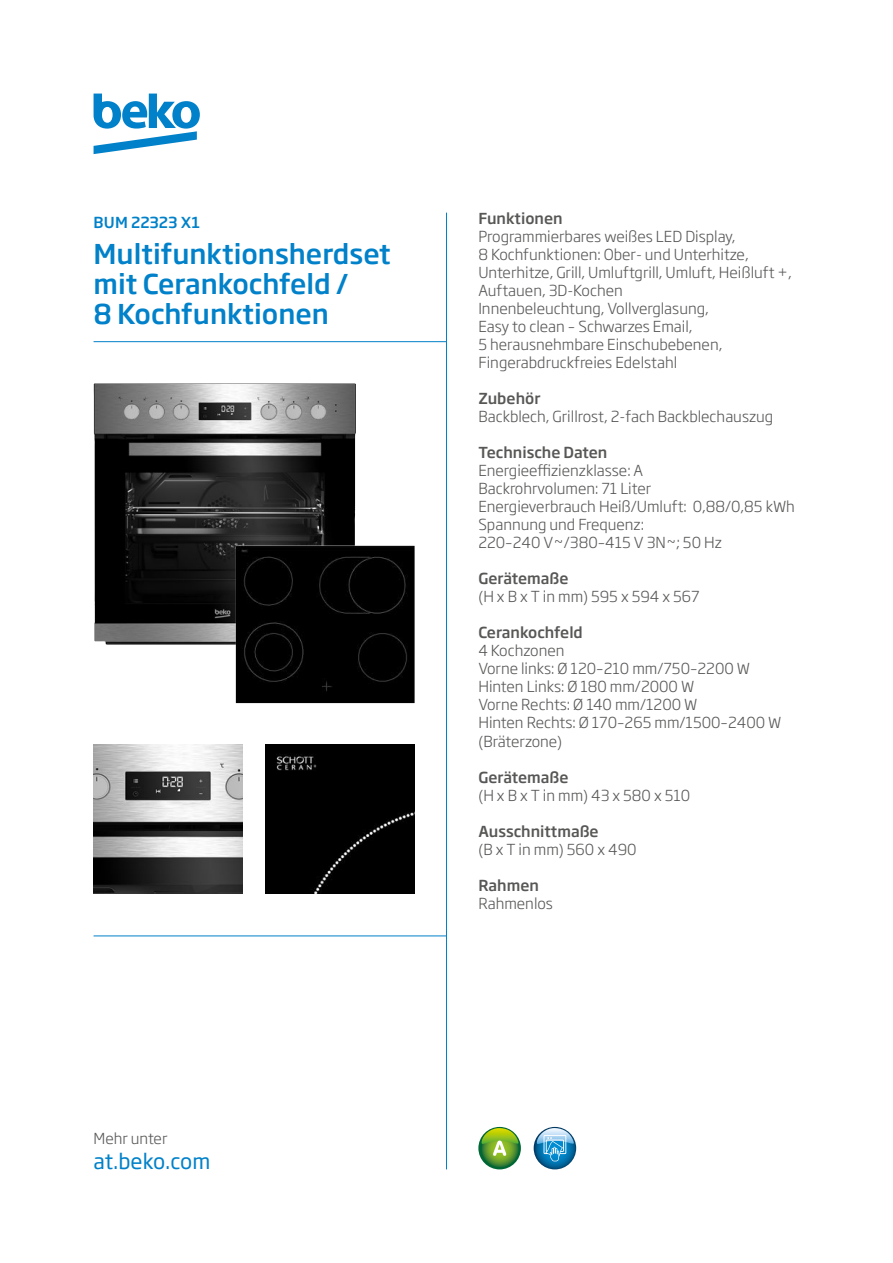
<style>
.page{position:relative;width:893px;height:1263px;background:#fff}
.page>*{position:absolute;margin:0;border:0;box-sizing:border-box;transform-origin:0 0}
.t1{font:500 27px/30px "Soho Gothic Pro";color:#0081c9}
.t2{font:21px "Soho Gothic Pro";letter-spacing:-.01em;color:#0081c9}
.t3{font:300 15px/18px "Soho Gothic Pro";color:#575756}
.t4{font:500 15px "Soho Gothic Pro";color:#575756}
.t5{font:500 15px "Soho Gothic Pro";color:#0081c9}
</style>
<div class="page">
<hr style="left:446px;top:213px;width:1px;height:956px;background:#0081c9">
<hr style="left:94px;top:935px;width:352px;height:1px;background:#0081c9">
<hr style="left:94px;top:341px;width:352px;height:1px;background:#0081c9">
<img style="left:93px;top:383px;width:263px;height:262px">
<img style="left:236px;top:545px;width:179px;height:158px">
<img style="left:94px;top:744px;width:148px;height:149px">
<div style="left:266px;top:744px;width:149px;height:149px;background:#000"></div>
<svg style="left:534px;top:1127px;width:42px;height:42px"></svg>
<svg style="left:536px;top:1128px;width:39px;height:33px"></svg>
<svg style="left:478px;top:1127px;width:43px;height:42px"></svg>
<svg style="left:481px;top:1128px;width:38px;height:28px"></svg>
<svg style="left:94px;top:94px;width:106px;height:60px"></svg>
<p class="t5" style="left:94px;top:211px;width:108px">BUM 22323 X1</p>
<h1 class="t1" style="left:94px;top:237px;width:299px">Multifunktionsherdset mit Cerankochfeld /<br>8 Kochfunktionen</h1>
<p class="t4" style="left:478px;top:207px;width:86px">Funktionen</p>
<p class="t3" style="left:478px;top:227px;width:315px">Programmierbares weißes LED Display,<br>8 Kochfunktionen: Ober- und Unterhitze, Unterhitze, Grill, Umluftgrill, Umluft, Heißluft +, Auftauen, 3D-Kochen<br>Innenbeleuchtung, Vollverglasung,<br>Easy to clean – Schwarzes Email,<br>5 herausnehmbare Einschubebenen, Fingerabdruckfreies Edelstahl</p>
<p class="t4" style="left:478px;top:387px;width:64px">Zubehör</p>
<p class="t3" style="left:478px;top:407px;width:296px">Backblech, Grillrost, 2-fach Backblechauszug</p>
<p class="t4" style="left:478px;top:441px;width:130px">Technische Daten</p>
<p class="t3" style="left:478px;top:461px;width:318px">Energieeffizienzklasse: A<br>Backrohrvolumen: 71 Liter<br>Energieverbrauch Heiß/Umluft: 0,88/0,85 kWh<br>Spannung und Frequenz:<br>220–240 V~/380–415 V 3N~; 50 Hz</p>
<p class="t4" style="left:478px;top:567px;width:92px">Gerätemaße</p>
<p class="t3" style="left:478px;top:587px;width:223px">(H x B x T in mm) 595 x 594 x 567</p>
<p class="t4" style="left:478px;top:621px;width:106px">Cerankochfeld</p>
<p class="t3" style="left:478px;top:641px;width:305px">4 Kochzonen<br>Vorne links: Ø 120–210 mm/750–2200 W<br>Hinten Links: Ø 180 mm/2000 W<br>Vorne Rechts: Ø 140 mm/1200 W<br>Hinten Rechts: Ø 170–265 mm/1500–2400 W (Bräterzone)</p>
<p class="t4" style="left:478px;top:765px;width:92px">Gerätemaße</p>
<p class="t3" style="left:478px;top:785px;width:213px">(H x B x T in mm) 43 x 580 x 510</p>
<p class="t4" style="left:478px;top:819px;width:122px">Ausschnittmaße</p>
<p class="t3" style="left:478px;top:839px;width:160px">(B x T in mm) 560 x 490</p>
<p class="t4" style="left:478px;top:873px;width:62px">Rahmen</p>
<p class="t3" style="left:478px;top:893px;width:76px">Rahmenlos</p>
<p class="t3" style="left:94px;top:1129px;width:75px">Mehr unter</p>
<h2 class="t2" style="left:94px;top:1145px;width:118px">at.beko.com</h2>
</div>
